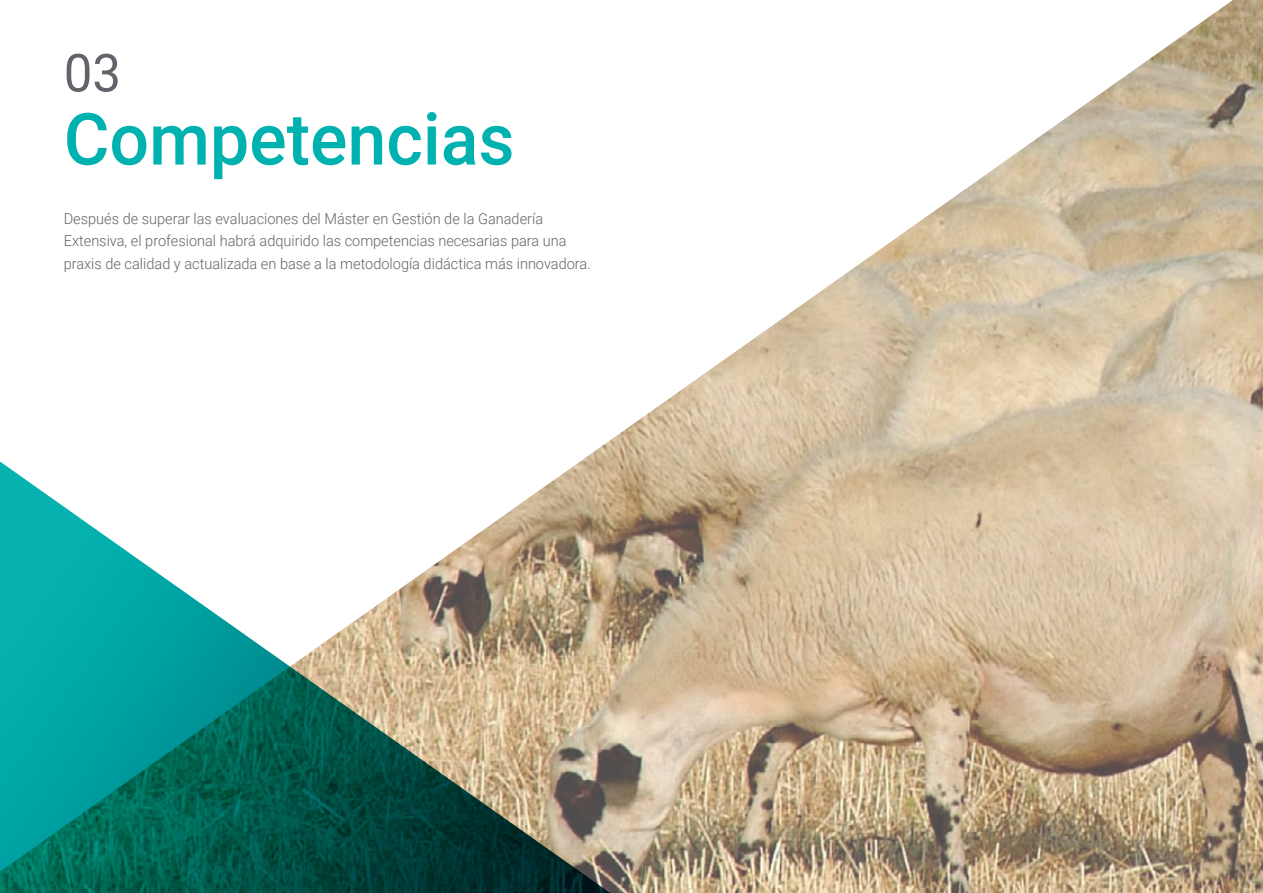
<style>
.page{position:relative;width:1263px;height:893px;background:#fff}
.page>*{position:absolute;margin:0;border:0;box-sizing:border-box;transform-origin:0 0}
.t1{font:500 72px "Roboto";color:#00b2af}
.t2{font:52.5px "Roboto";color:#61646a}
.t3{font:300 15px/22.5px "Roboto";color:#61646a}
</style>
<div class="page">
<img style="left:602px;top:0;width:661px;height:893px">
<svg style="left:0;top:446px;width:640px;height:447px"></svg>
<h2 class="t2" style="left:64px;top:36px;width:59px">03</h2>
<h1 class="t1" style="left:64px;top:89px;width:452px">Competencias</h1>
<p class="t3" style="left:64px;top:207px;width:529px">Después de superar las evaluaciones del Máster en Gestión de la Ganadería<br>Extensiva, el profesional habrá adquirido las competencias necesarias para una praxis de calidad y actualizada en base a la metodología didáctica más innovadora.</p>
</div>
